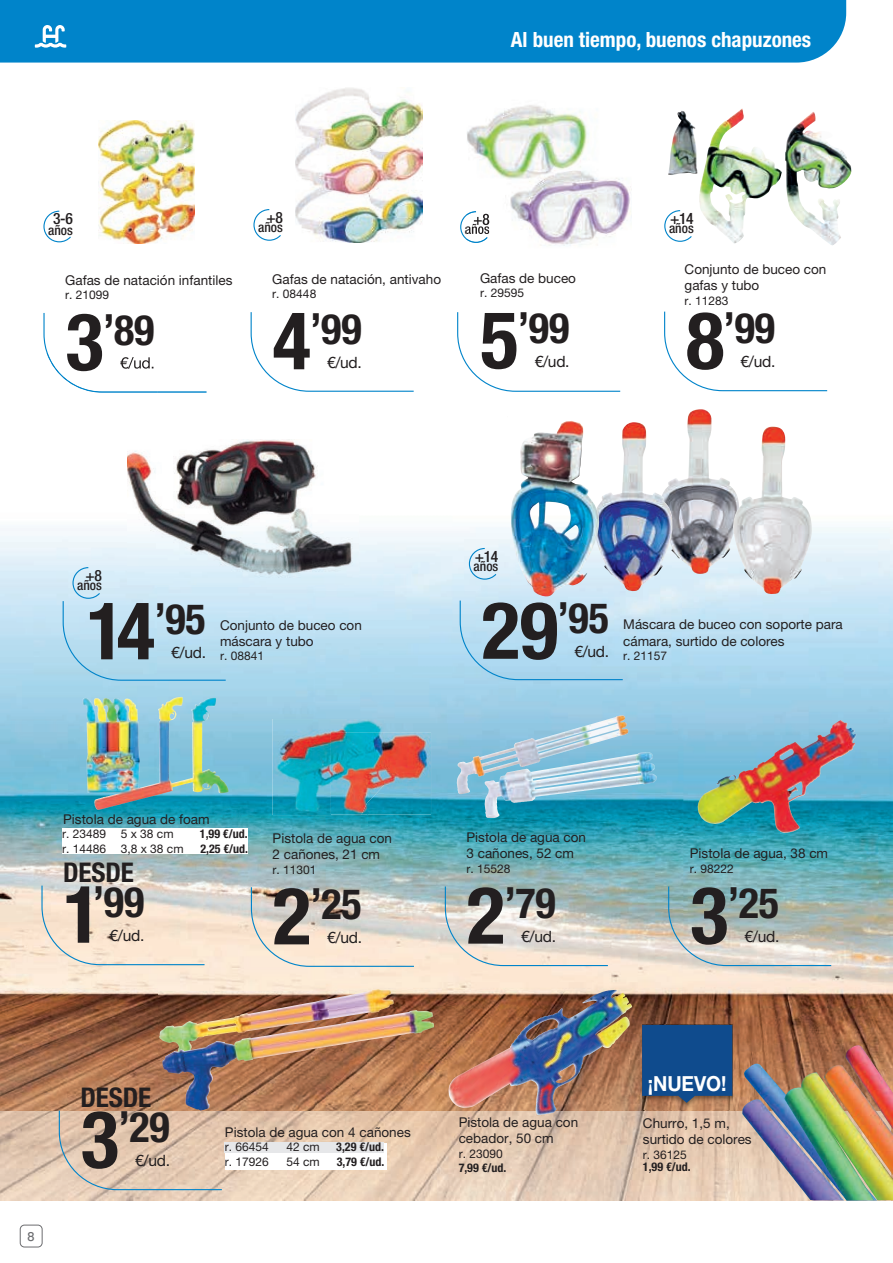
<style>
.page{position:relative;width:893px;height:1263px;background:#fff}
.page>*{position:absolute;margin:0;border:0;box-sizing:border-box;transform-origin:0 0}
.t1{font:700 condensed 79.5px "Helvetica Neue LT Pro";color:#231f20}
.t2{font:700 condensed 43.5px "Helvetica Neue LT Pro";color:#231f20}
.t3{font:700 condensed 42px "Helvetica Neue LT Pro";color:#231f20}
.t4{font:700 condensed 27.15px "Helvetica Neue LT Pro";letter-spacing:-.005em;color:#231f20}
.t5{font:700 condensed 21px "Helvetica Neue LT Pro";color:#fff}
.t6{font:700 20.85px "Helvetica Neue LT Std";letter-spacing:-.005em;color:#fff;scale:.93 1}
.t7{font:15.6px "Helvetica Neue LT Pro";letter-spacing:-.02em;color:#231f20}
.t8{font:500 condensed 15.6px "Helvetica Neue LT Pro";color:#231f20}
.t9{font:13.5px/16.2px "Helvetica Neue LT Pro";color:#231f20}
.t10{font:500 condensed 13.5px "Helvetica Neue LT Pro";color:#231f20}
.t11{font:12px "Helvetica Neue LT Pro";color:#231f20}
.t12{font:700 condensed 12px "Helvetica Neue LT Pro";color:#231f20}
.t13{font:700 condensed 12px "Helvetica Neue LT Std";color:#231f20}
.t14{font:500 12px "Poppins";color:#6c6d70}
.s1{font-family:"Helvetica Neue LT Pro"}
</style>
<div class="page">
<div style="left:20px;top:1225px;width:23px;height:22px;border:1px solid #6c6d70;border-radius:4px"></div>
<img style="left:98px;top:120px;width:97px;height:124px">
<svg style="left:43px;top:313px;width:59px;height:40px"></svg>
<svg style="left:43px;top:210px;width:28px;height:33px"></svg>
<div style="left:0;top:0;width:846px;height:63px;background:#0084ca"></div>
<img style="left:0;top:353px;width:157px;height:758px">
<img style="left:683px;top:527px;width:210px;height:584px">
<img style="left:157px;top:584px;width:158px;height:527px">
<img style="left:368px;top:723px;width:315px;height:388px">
<img style="left:315px;top:815px;width:53px;height:296px">
<img style="left:47px;top:353px;width:160px;height:40px">
<img style="left:0;top:1111px;width:740px;height:89px">
<img style="left:295px;top:88px;width:128px;height:154px">
<svg style="left:250px;top:312px;width:164px;height:80px"></svg>
<img style="left:448px;top:991px;width:158px;height:124px">
<img style="left:740px;top:1064px;width:44px;height:136px">
<img style="left:784px;top:1045px;width:109px;height:155px">
<svg style="left:58px;top:1109px;width:165px;height:82px"></svg>
<img style="left:159px;top:989px;width:236px;height:81px">
<img style="left:162px;top:1010px;width:272px;height:100px">
<div style="left:225px;top:1143px;width:161px;height:23px;background:linear-gradient(to right,#fff,#fff)"></div>
<div style="left:225px;top:1142px;width:159px;height:10px;background:#e6e7e9"></div>
<div style="left:225px;top:1157px;width:161px;height:12px;background:#fff"></div>
<svg style="left:444px;top:885px;width:165px;height:82px"></svg>
<img style="left:456px;top:715px;width:172px;height:79px">
<img style="left:483px;top:752px;width:174px;height:66px">
<img style="left:672px;top:409px;width:57px;height:165px">
<img style="left:729px;top:427px;width:83px;height:168px">
<img style="left:604px;top:422px;width:68px;height:169px">
<img style="left:505px;top:421px;width:99px;height:176px">
<svg style="left:459px;top:599px;width:165px;height:82px"></svg>
<svg style="left:468px;top:547px;width:29px;height:33px"></svg>
<img style="left:128px;top:440px;width:230px;height:144px">
<svg style="left:62px;top:566px;width:165px;height:115px"></svg>
<svg style="left:253px;top:209px;width:28px;height:32px"></svg>
<img style="left:139px;top:697px;width:42px;height:91px">
<svg style="left:41px;top:884px;width:165px;height:82px"></svg>
<div style="left:62px;top:830px;width:186px;height:23px;background:#fff"></div>
<div style="left:62px;top:828px;width:186px;height:12px;background:#fff"></div>
<div style="left:62px;top:843px;width:186px;height:11px;background:#fff"></div>
<img style="left:384px;top:732px;width:47px;height:82px">
<img style="left:273px;top:719px;width:111px;height:96px">
<img style="left:331px;top:732px;width:53px;height:82px">
<svg style="left:250px;top:886px;width:165px;height:81px"></svg>
<img style="left:695px;top:720px;width:161px;height:113px">
<svg style="left:668px;top:885px;width:164px;height:82px"></svg>
<svg style="left:457px;top:312px;width:164px;height:80px"></svg>
<img style="left:467px;top:105px;width:165px;height:141px">
<svg style="left:460px;top:211px;width:29px;height:32px"></svg>
<img style="left:668px;top:108px;width:114px;height:135px">
<svg style="left:664px;top:210px;width:29px;height:32px"></svg>
<svg style="left:664px;top:311px;width:164px;height:81px"></svg>
<svg style="left:35px;top:25px;width:31px;height:23px"></svg>
<img style="left:642px;top:1103px;width:90px;height:6px">
<svg style="left:642px;top:1025px;width:90px;height:78px"></svg>
<h3 class="t5" style="left:511px;top:27px;width:302px">Al buen tiempo, buenos chapuzones</h3>
<p class="t8" style="left:53px;top:209px;width:21px">3-6</p>
<p class="t10" style="left:48px;top:222px;width:26px">años</p>
<p class="t9" style="left:65px;top:272px;width:169px">Gafas de natación infantiles</p>
<p class="t11" style="left:65px;top:288px;width:46px">r. 21099</p>
<h1 class="t1" style="left:66px;top:294px;width:40px">3</h1>
<h2 class="t2" style="left:104px;top:279px;width:12px">,</h2>
<h3 class="t3" style="left:114px;top:304px;width:42px">89</h3>
<p class="t8" style="left:266px;top:208px;width:18px">+8</p>
<p class="t10" style="left:258px;top:219px;width:26px">años</p>
<p class="t9" style="left:272px;top:271px;width:170px">Gafas de natación, antivaho</p>
<p class="t11" style="left:272px;top:287px;width:46px">r. 08448</p>
<h1 class="t1" style="left:273px;top:293px;width:40px">4</h1>
<h2 class="t2" style="left:311px;top:278px;width:12px">,</h2>
<h3 class="t3" style="left:321px;top:303px;width:42px">99</h3>
<p class="t7" style="left:327px;top:353px;width:36px">€/ud.</p>
<p class="t9" style="left:480px;top:270px;width:98px">Gafas de buceo</p>
<p class="t11" style="left:480px;top:286px;width:46px">r. 29595</p>
<h1 class="t1" style="left:480px;top:292px;width:40px">5</h1>
<h2 class="t2" style="left:518px;top:277px;width:12px">,</h2>
<h3 class="t3" style="left:529px;top:302px;width:42px">99</h3>
<p class="t7" style="left:535px;top:352px;width:36px">€/ud.</p>
<p class="t8" style="left:670px;top:209px;width:25px">+14</p>
<p class="t10" style="left:669px;top:220px;width:26px">años</p>
<p class="t9" style="left:685px;top:261px;width:143px">Conjunto de buceo con gafas y tubo</p>
<p class="t11" style="left:685px;top:293px;width:46px">r. 11283</p>
<h1 class="t1" style="left:686px;top:292px;width:40px">8</h1>
<h2 class="t2" style="left:724px;top:277px;width:12px">,</h2>
<h3 class="t3" style="left:735px;top:303px;width:42px">99</h3>
<p class="t7" style="left:740px;top:352px;width:36px">€/ud.</p>
<p class="t8" style="left:85px;top:566px;width:18px">+8</p>
<p class="t10" style="left:77px;top:577px;width:26px">años</p>
<h1 class="t1" style="left:87px;top:583px;width:70px">14</h1>
<h2 class="t2" style="left:155px;top:568px;width:12px">,</h2>
<h3 class="t3" style="left:165px;top:593px;width:42px">95</h3>
<p class="t7" style="left:171px;top:643px;width:36px">€/ud.</p>
<p class="t9" style="left:220px;top:617px;width:143px">Conjunto de buceo con máscara y tubo</p>
<p class="t11" style="left:220px;top:649px;width:46px">r. 08841</p>
<p class="t8" style="left:475px;top:547px;width:25px">+14</p>
<p class="t10" style="left:474px;top:558px;width:26px">años</p>
<h1 class="t1" style="left:482px;top:582px;width:78px">29</h1>
<h2 class="t2" style="left:558px;top:567px;width:12px">,</h2>
<h3 class="t3" style="left:568px;top:593px;width:42px">95</h3>
<p class="t7" style="left:574px;top:642px;width:36px">€/ud.</p>
<p class="t9" style="left:623px;top:616px;width:221px">Máscara de buceo con soporte para cámara, surtido de colores</p>
<p class="t11" style="left:623px;top:649px;width:46px">r. 21157</p>
<p class="t9" style="left:63px;top:811px;width:148px">Pistola de agua de foam</p>
<h3 class="t4" style="left:63px;top:855px;width:72px">DESDE</h3>
<h1 class="t1" style="left:63px;top:866px;width:40px">1</h1>
<h2 class="t2" style="left:93px;top:851px;width:12px">,</h2>
<h3 class="t3" style="left:104px;top:877px;width:42px">99</h3>
<p class="t11" style="left:62px;top:827px;width:113px">r. 23489 5 x 38 cm</p>
<p class="t12" style="left:200px;top:827px;width:49px">1,99 €/ud.</p>
<p class="t11" style="left:62px;top:841px;width:123px">r. 14486 3,8 x 38 cm</p>
<p class="t12" style="left:200px;top:841px;width:49px">2,25 €/ud.</p>
<p class="t9" style="left:273px;top:830px;width:121px">Pistola de agua con<br>2 cañones, 21 cm</p>
<p class="t11" style="left:273px;top:862px;width:46px">r. 11301</p>
<h1 class="t1" style="left:273px;top:868px;width:40px">2</h1>
<h2 class="t2" style="left:311px;top:853px;width:12px">,</h2>
<h3 class="t3" style="left:321px;top:878px;width:42px">25</h3>
<p class="t7" style="left:109px;top:926px;width:36px">€/ud.</p>
<p class="t7" style="left:327px;top:928px;width:36px">€/ud.</p>
<p class="t9" style="left:466px;top:829px;width:121px">Pistola de agua con<br>3 cañones, 52 cm</p>
<p class="t11" style="left:466px;top:861px;width:46px">r. 15528</p>
<h1 class="t1" style="left:467px;top:867px;width:40px">2</h1>
<h2 class="t2" style="left:505px;top:852px;width:12px">,</h2>
<h3 class="t3" style="left:515px;top:878px;width:42px">79</h3>
<p class="t7" style="left:521px;top:927px;width:36px">€/ud.</p>
<p class="t14" style="left:27px;top:1227px;width:9px">8</p>
<h3 class="t4" style="left:80px;top:1080px;width:72px">DESDE</h3>
<h1 class="t1" style="left:81px;top:1091px;width:40px">3</h1>
<h2 class="t2" style="left:119px;top:1076px;width:12px">,</h2>
<h3 class="t3" style="left:129px;top:1102px;width:42px">29</h3>
<p class="t7" style="left:135px;top:1151px;width:36px">€/ud.</p>
<p class="t9" style="left:225px;top:1124px;width:187px">Pistola de agua con 4 cañones canons</p>
<p class="t11" style="left:225px;top:1140px;width:46px">r. 66454</p>
<p class="t11" style="left:286px;top:1140px;width:35px">42 cm</p>
<p class="t13" style="left:336px;top:1140px;width:49px"><span class="s1">3,29</span> €/ud.</p>
<p class="t11" style="left:225px;top:1154px;width:46px">r. 17926</p>
<p class="t11" style="left:286px;top:1154px;width:35px">54 cm</p>
<p class="t13" style="left:337px;top:1154px;width:49px"><span class="s1">3,79</span> €/ud.</p>
<p class="t9" style="left:459px;top:1114px;width:121px">Pistola de agua con cebador, 50 cm</p>
<p class="t11" style="left:459px;top:1146px;width:46px">r. 23090</p>
<p class="t12" style="left:459px;top:1160px;width:49px">7,99 €/ud.</p>
<p class="t9" style="left:690px;top:845px;width:140px">Pistola de agua, 38 cm</p>
<p class="t11" style="left:690px;top:861px;width:46px">r. 98222</p>
<h1 class="t1" style="left:690px;top:867px;width:40px">3</h1>
<h2 class="t2" style="left:728px;top:852px;width:12px">,</h2>
<h3 class="t3" style="left:739px;top:878px;width:42px">25</h3>
<p class="t7" style="left:745px;top:927px;width:36px">€/ud.</p>
<h3 class="t6" style="left:648px;top:1071px;width:86px">¡NUEVO!</h3>
<p class="t9" style="left:643px;top:1115px;width:110px">Churro, 1,5 m, surtido de colores</p>
<p class="t11" style="left:643px;top:1147px;width:46px">r. 36125</p>
<p class="t12" style="left:643px;top:1159px;width:49px">1,99 €/ud.</p>
</div>
